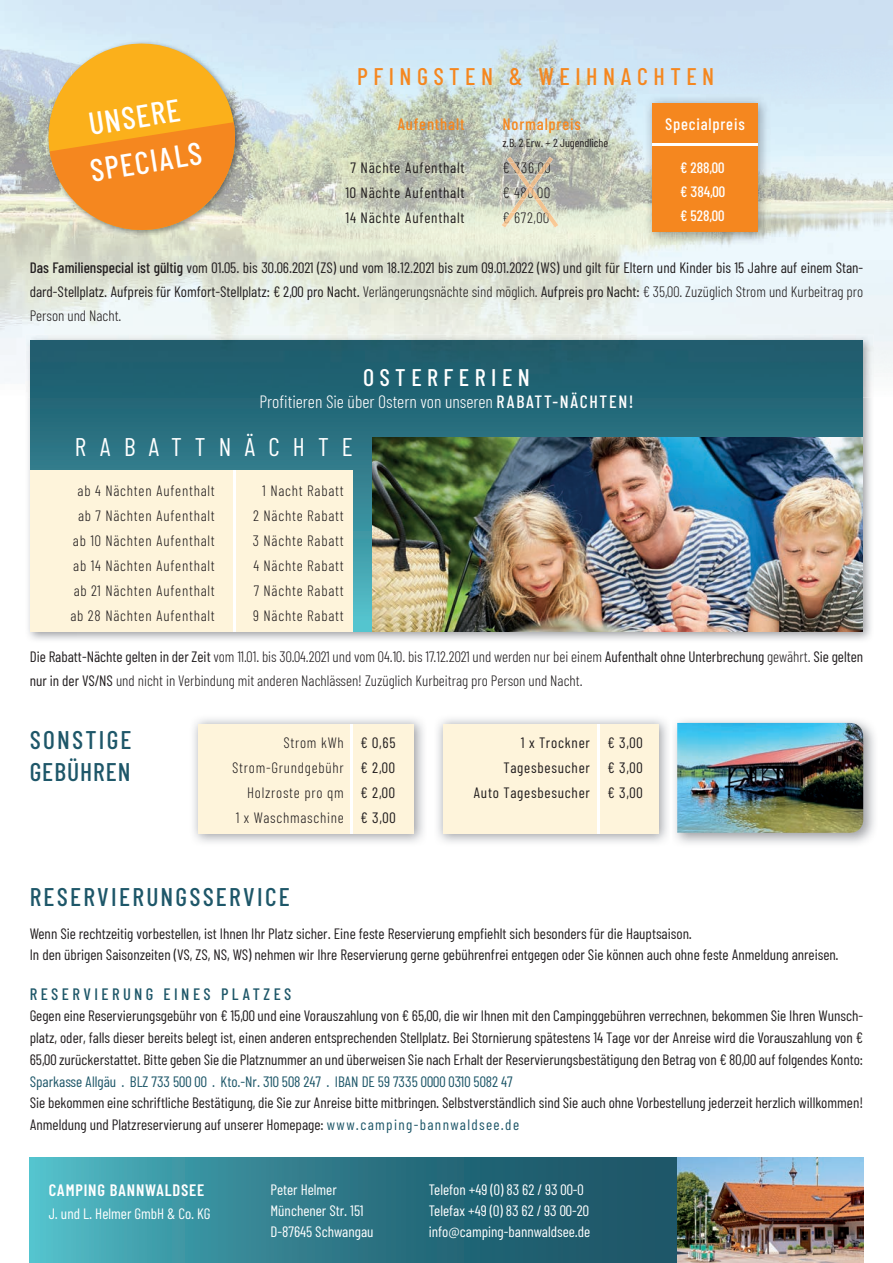
<style>
.page{position:relative;width:893px;height:1263px;background:#fff}
.page>*{position:absolute;margin:0;border:0;box-sizing:border-box;transform-origin:0 0}
.t1{font:500 31.5px/46px "Barlow Condensed";color:#fff}
.t2{font:500 25.5px "Barlow Condensed";letter-spacing:.09em;color:#1e5769}
.t3{font:500 25.5px/32.1px "Barlow Condensed";letter-spacing:.06em;color:#1e5769}
.t4{font:25.5px "Barlow Condensed";letter-spacing:.51em;color:#fff}
.t5{font:500 24px "Barlow Condensed";letter-spacing:.23em;color:#f5871f}
.t6{font:500 24px "Barlow Condensed";letter-spacing:.23em;color:#fff}
.t7{font:300 17.85px "Barlow Condensed";color:#fff}
.t8{font:500 16.5px "Barlow Condensed";letter-spacing:.21em;color:#1e5769}
.t9{font:500 16.5px "Barlow Condensed";letter-spacing:.05em;color:#f5871f}
.t10{font:600 16.5px "Barlow Condensed";letter-spacing:.05em;color:#fff}
.t11{font:500 16.5px "Barlow Condensed";letter-spacing:.05em;color:#fff}
.t12{font:15px/24.9px "Barlow Condensed";color:#231f20;text-align:justify}
.t13{font:300 15px/24.9px "Barlow Condensed";letter-spacing:.05em;color:#231f20;text-align:justify}
.t14{font:300 15px/23.7px "Barlow Condensed";color:#231f20}
.t15{font:15px/21px "Barlow Condensed";color:#fff}
.t16{font:15px/24.9px "Barlow Condensed";letter-spacing:.05em;color:#231f20;text-align:right}
.t17{font:15px "Barlow Condensed";color:#1e5769}
.t18{font:500 15px/23.7px "Barlow Condensed";color:#fff;text-align:justify}
.t19{font:11.7px "Barlow Condensed";color:#231f20}
.s1{font-weight:500}
.s2{font-weight:300}
.s3{font-weight:400}
.s4{color:#1e5769}
</style>
<div class="page">
<img style="left:28px;top:397px;width:50px;height:243px">
<img style="left:821px;top:397px;width:50px;height:243px">
<img style="left:78px;top:631px;width:743px;height:9px">
<div style="left:31px;top:397px;width:831px;height:234px;background:linear-gradient(to bottom,#226071,#54c3cd)"></div>
<img style="left:0;top:49px;width:52px;height:332px">
<img style="left:210px;top:49px;width:472px;height:286px">
<img style="left:736px;top:99px;width:157px;height:249px">
<img style="left:25px;top:335px;width:849px;height:62px">
<div style="left:31px;top:340px;width:831px;height:57px;background:#1f6070"></div>
<img style="left:503px;top:163px;width:4px;height:11px">
<img style="left:503px;top:188px;width:47px;height:11px">
<img style="left:525px;top:212px;width:10px;height:12px">
<svg style="left:30px;top:1157px;width:647px;height:106px;background:#307c8b"></svg>
<img style="left:437px;top:719px;width:438px;height:125px">
<img style="left:677px;top:723px;width:186px;height:110px">
<img style="left:372px;top:438px;width:490px;height:193px">
<img style="left:677px;top:1157px;width:186px;height:106px">
<div style="left:198px;top:723px;width:216px;height:110px;background:#fef4db"></div>
<div style="left:31px;top:470px;width:322px;height:161px;background:#fef4db"></div>
<img style="left:670px;top:719px;width:1px;height:125px">
<div style="left:443px;top:723px;width:215px;height:110px;background:#fef4db"></div>
<img style="left:644px;top:95px;width:126px;height:150px">
<div style="left:652px;top:104px;width:105px;height:128px;background:#f5871f"></div>
<hr style="left:597px;top:723px;width:2px;height:110px;background:#fff">
<hr style="left:350px;top:723px;width:2px;height:110px;background:#fff">
<hr style="left:233px;top:470px;width:3px;height:161px;background:#fff">
<hr style="left:652px;top:143px;width:105px;height:3px;background:#fff">
<svg style="left:42px;top:37px;width:200px;height:200px;background:#eaad56"></svg>
<img style="left:507px;top:157px;width:46px;height:31px">
<img style="left:509px;top:163px;width:14px;height:11px">
<img style="left:535px;top:199px;width:23px;height:29px">
<svg style="left:544px;top:212px;width:5px;height:7px"></svg>
<svg style="left:537px;top:163px;width:13px;height:11px"></svg>
<img style="left:502px;top:199px;width:23px;height:29px">
<svg style="left:503px;top:212px;width:13px;height:12px"></svg>
<svg style="left:520px;top:185px;width:20px;height:14px"></svg>
<h1 class="t1" style="left:79px;top:101px;width:114px;rotate:-9deg">UNSERE<br>SPECIALS</h1>
<h3 class="t5" style="left:357px;top:61px;width:359px">PFINGSTEN &amp; WEIHNACHTEN</h3>
<p class="t9" style="left:397px;top:114px;width:69px">Aufenthalt</p>
<p class="t9" style="left:502px;top:114px;width:80px">Normalpreis</p>
<p class="t11" style="left:665px;top:114px;width:81px">Specialpreis</p>
<p class="t19" style="left:502px;top:136px;width:107px">z.B. 2 Erw. + 2 Jugendliche</p>
<p class="t16" style="left:345px;top:155px;width:121px;text-align:center">7 Nächte Aufenthalt<br>10 Nächte Aufenthalt<br>14 Nächte Aufenthalt</p>
<p class="t18" style="left:680px;top:156px;width:47px">€ 288,00 € 384,00 € 528,00</p>
<p class="t13" style="left:502px;top:155px;width:50px">€ 336,00 € 480,00 € 672,00</p>
<p class="t12" style="left:30px;top:255px;width:835px;line-height:23.7px"><span class="s1">Das Familienspecial ist gültig</span> vom 01.05. bis 30.06.2021 (ZS) und vom 18.12.2021 bis zum 09.01.2022 (WS) und gilt für Eltern und Kinder bis 15 Jahre auf einem Stan&shy;dard-Stellplatz. Aufpreis für Komfort-Stellplatz: € 2,00 pro Nacht. <span class="s2">Verlängerungsnächte sind möglich.</span> Aufpreis pro Nacht: <span class="s2">€ 35,00. Zuzüglich Strom und Kurbeitrag pro Person und Nacht.</span></p>
<h3 class="t6" style="left:363px;top:362px;width:168px">OSTERFERIEN</h3>
<p class="t7" style="left:259px;top:391px;width:376px">Profitieren Sie über Ostern von unseren <span class="s1">RABATT-NÄCHTEN!</span></p>
<h2 class="t4" style="left:75px;top:431px;width:279px">RABATTNÄCHTE</h2>
<p class="t13" style="left:253px;top:478px;width:92px;text-indent:9px">1 Nacht Rabatt 2 Nächte Rabatt 3 Nächte Rabatt 4 Nächte Rabatt 7 Nächte Rabatt 9 Nächte Rabatt</p>
<p class="t13" style="left:70px;top:478px;width:146px;text-align:center">ab 4 Nächten Aufenthalt ab 7 Nächten Aufenthalt ab 10 Nächten Aufenthalt ab 14 Nächten Aufenthalt ab 21 Nächten Aufenthalt ab 28 Nächten Aufenthalt</p>
<p class="t14" style="left:30px;top:644px;width:835px"><span class="s3">Die Rabatt-Nächte gelten in der Zeit</span> vom 11.01. bis 30.04.2021 und vom 04.10. bis 17.12.2021 und werden nur bei einem <span class="s3">Aufenthalt ohne Unterbrechung</span> gewährt. <span class="s3">Sie gelten nur in der VS/NS</span> und nicht in Verbindung mit anderen Nachlässen! Zuzüglich Kurbeitrag pro Person und Nacht.</p>
<h2 class="t3" style="left:30px;top:723px;width:103px">SONSTIGE<br>GEBÜHREN</h2>
<p class="t13" style="left:232px;top:730px;width:113px;text-align:right">Strom kWh<br>Strom-Grundgebühr<br>Holzroste pro qm<br>1 x Waschmaschine</p>
<p class="t16" style="left:473px;top:730px;width:118px">1 x Trockner<br>Tagesbesucher<br>Auto Tagesbesucher</p>
<p class="t12" style="left:360px;top:730px;width:37px">€ 0,65 € 2,00 € 2,00 € 3,00</p>
<p class="t12" style="left:607px;top:730px;width:37px">€ 3,00 € 3,00 € 3,00</p>
<h2 class="t2" style="left:30px;top:881px;width:262px">RESERVIERUNGSSERVICE</h2>
<p class="t12" style="left:30px;top:922px;width:810px;line-height:21.8px">Wenn Sie rechtzeitig vorbestellen, ist Ihnen Ihr Platz sicher. Eine feste Reservierung empfiehlt sich besonders für die Hauptsaison.<br>In den übrigen Saisonzeiten (VS, ZS, NS, WS) nehmen wir Ihre Reservierung gerne gebührenfrei entgegen oder Sie können auch ohne feste Anmeldung anreisen.</p>
<p class="t8" style="left:30px;top:983px;width:263px">RESERVIERUNG EINES PLATZES</p>
<p class="t12" style="left:30px;top:1005px;width:835px;line-height:21.8px">Gegen eine Reservierungsgebühr von € 15,00 und eine Vorauszahlung von € 65,00, die wir Ihnen mit den Campinggebühren verrechnen, bekommen Sie Ihren Wunsch&shy;platz, oder, falls dieser bereits belegt ist, einen anderen entsprechenden Stellplatz. Bei Stornierung spätestens 14 Tage vor der Anreise wird die Vorauszahlung von € 65,00 zurückerstattet. Bitte geben Sie die Platznummer an und überweisen Sie nach Erhalt der Reservierungsbestätigung den Betrag von € 80,00 auf folgendes Konto:</p>
<p class="t17" style="left:30px;top:1072px;width:484px">Sparkasse Allgäu · BLZ 733 500 00 · Kto.-Nr. 310 508 247 · IBAN DE 59 7335 0000 0310 5082 47</p>
<p class="t12" style="left:30px;top:1092px;width:835px;line-height:21.8px">Sie bekommen eine schriftliche Bestätigung, die Sie zur Anreise bitte mitbringen. Selbstverständlich sind Sie auch ohne Vorbestellung jederzeit herzlich willkommen!<br>Anmeldung und Platzreservierung auf unserer Homepage: <span class="s4">www.camping-bannwaldsee.de</span></p>
<p class="t10" style="left:49px;top:1180px;width:157px">CAMPING BANNWALDSEE</p>
<p class="t15" style="left:429px;top:1179px;width:163px">Telefon +49 (0) 83 62 / 93 00-0<br>Telefax +49 (0) 83 62 / 93 00-20 info@camping-bannwaldsee.de</p>
<p class="t15" style="left:270px;top:1179px;width:105px">Peter Helmer<br>Münchener Str. 151<br>D-87645 Schwangau</p>
<p class="t15" style="left:49px;top:1202px;width:163px">J. und L. Helmer GmbH &amp; Co. KG</p>
</div>
